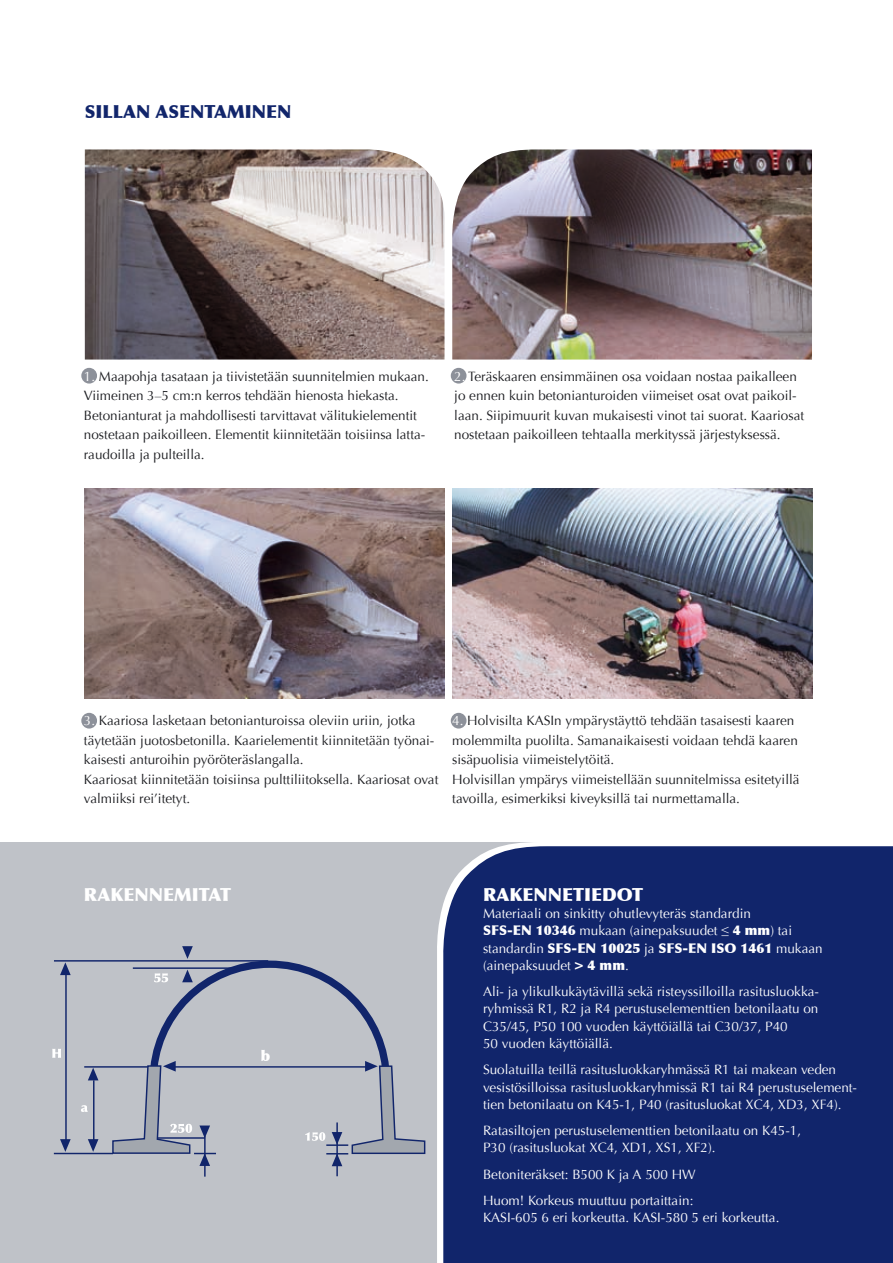
<style>
.page{position:relative;width:893px;height:1263px;background:#fff}
.page>*{position:absolute;margin:0;border:0;box-sizing:border-box;transform-origin:0 0}
.t1{font:900 18px "Optima";color:#fff}
.t2{font:900 18px "Optima";color:#11256b}
.t3{font:900 14.55px "Optima";color:#fff}
.t4{font:13.5px/19.5px "Optima";color:#1b1c20}
.t5{font:13.5px/17.2px "Optima";color:#fff}
.s1{color:#fff}
.s2{font-weight:900}
</style>
<div class="page">
<img style="left:85px;top:488px;width:360px;height:211px">
<img style="left:452px;top:488px;width:360px;height:211px">
<div style="left:0;top:842px;width:436px;height:421px;background:#bfc2c8"></div>
<svg style="left:436px;top:842px;width:96px;height:421px"></svg>
<div style="left:442px;top:846px;width:451px;height:417px;background:#11256b"></div>
<hr style="left:84px;top:1066px;width:71px;height:2px;background:#11256b">
<hr style="left:93px;top:1080px;width:1px;height:60px;background:#11256b">
<svg style="left:88px;top:1068px;width:10px;height:12px"></svg>
<svg style="left:88px;top:1139px;width:10px;height:13px"></svg>
<hr style="left:65px;top:974px;width:2px;height:166px;background:#11256b">
<svg style="left:60px;top:962px;width:11px;height:13px"></svg>
<svg style="left:60px;top:1139px;width:11px;height:13px"></svg>
<hr style="left:54px;top:960px;width:214px;height:1px;background:#11256b">
<svg style="left:52px;top:1049px;width:9px;height:9px"></svg>
<svg style="left:81px;top:1105px;width:7px;height:7px"></svg>
<hr style="left:204px;top:1136px;width:2px;height:40px;background:#11256b">
<hr style="left:54px;top:1153px;width:59px;height:1px;background:#11256b">
<hr style="left:336px;top:1122px;width:2px;height:54px;background:#11256b">
<svg style="left:111px;top:946px;width:315px;height:220px"></svg>
<img style="left:452px;top:149px;width:360px;height:211px">
<img style="left:85px;top:149px;width:360px;height:211px">
<div style="left:81px;top:368px;width:16px;height:16px;background:#8d919a;border-radius:50%"></div>
<div style="left:451px;top:368px;width:15px;height:16px;background:#8d919a;border-radius:50%"></div>
<div style="left:81px;top:713px;width:16px;height:15px;background:#8d919a;border-radius:50%"></div>
<div style="left:451px;top:713px;width:15px;height:15px;background:#8d919a;border-radius:50%"></div>
<h1 class="t2" style="left:85px;top:101px;width:208px">SILLAN ASENTAMINEN</h1>
<p class="t4" style="left:84px;top:366px;width:346px"><span class="s1">1.</span> Maapohja tasataan ja tiivistetään suunnitelmien mukaan.<br>Viimeinen 3–5 cm:n kerros tehdään hienosta hiekasta.<br>Betonianturat ja mahdollisesti tarvittavat välitukielementit nostetaan paikoilleen. Elementit kiinnitetään toisiinsa latta&shy;raudoilla ja pulteilla.</p>
<p class="t4" style="left:454px;top:366px;width:351px"><span class="s1">2.</span> Teräskaaren ensimmäinen osa voidaan nostaa paikalleen jo ennen kuin betonianturoiden viimeiset osat ovat paikoil&shy;laan. Siipimuurit kuvan mukaisesti vinot tai suorat. Kaariosat nostetaan paikoilleen tehtaalla merkityssä järjestyksessä.</p>
<p class="t4" style="left:84px;top:711px;width:356px"><span class="s1">3.</span> Kaariosa lasketaan betonianturoissa oleviin uriin, jotka täytetään juotosbetonilla. Kaarielementit kiinnitetään työnai&shy;kaisesti anturoihin pyöröteräslangalla.<br>Kaariosat kiinnitetään toisiinsa pulttiliitoksella. Kaariosat ovat valmiiksi rei’itetyt.</p>
<p class="t4" style="left:452px;top:711px;width:349px"><span class="s1">4.</span> Holvisilta KASIn ympärystäyttö tehdään tasaisesti kaaren molemmilta puolilta. Samanaikaisesti voidaan tehdä kaaren sisäpuolisia viimeistelytöitä.<br>Holvisillan ympärys viimeistellään suunnitelmissa esitetyillä tavoilla, esimerkiksi kiveyksillä tai nurmettamalla.</p>
<h1 class="t1" style="left:84px;top:884px;width:149px">RAKENNEMITAT</h1>
<p class="t3" style="left:261px;top:1047px;width:11px">b</p>
<h1 class="t1" style="left:483px;top:884px;width:162px">RAKENNETIEDOT</h1>
<p class="t5" style="left:483px;top:905px;width:341px">Materiaali on sinkitty ohutlevyteräs standardin<br><span class="s2">SFS-EN 10346</span> mukaan (ainepaksuudet <span class="s2">≤ 4 mm</span>) tai standardin <span class="s2">SFS-EN 10025</span> ja <span class="s2">SFS-EN ISO 1461</span> mukaan (ainepaksuudet <span class="s2">&gt; 4 mm</span>.</p>
<p class="t5" style="left:483px;top:983px;width:337px">Ali- ja ylikulkukäytävillä sekä risteyssilloilla rasitusluokka&shy;ryhmissä R1, R2 ja R4 perustuselementtien betonilaatu on C35/45, P50 100 vuoden käyttöiällä tai C30/37, P40<br>50 vuoden käyttöiällä.</p>
<p class="t5" style="left:483px;top:1061px;width:376px">Suolatuilla teillä rasitusluokkaryhmässä R1 tai makean veden vesistösilloissa rasitusluokkaryhmissä R1 tai R4 perustuselement&shy;tien betonilaatu on K45-1, P40 (rasitusluokat XC4, XD3, XF4).</p>
<p class="t5" style="left:483px;top:1122px;width:320px">Ratasiltojen perustuselementtien betonilaatu on K45-1,<br>P30 (rasitusluokat XC4, XD1, XS1, XF2).</p>
<p class="t5" style="left:483px;top:1161px;width:214px;line-height:26.2px">Betoniteräkset: B500 K ja A 500 HW<br>Huom! Korkeus muuttuu portaittain:</p>
<p class="t5" style="left:483px;top:1209px;width:298px">KASI-605 6 eri korkeutta. KASI-580 5 eri korkeutta.</p>
</div>
